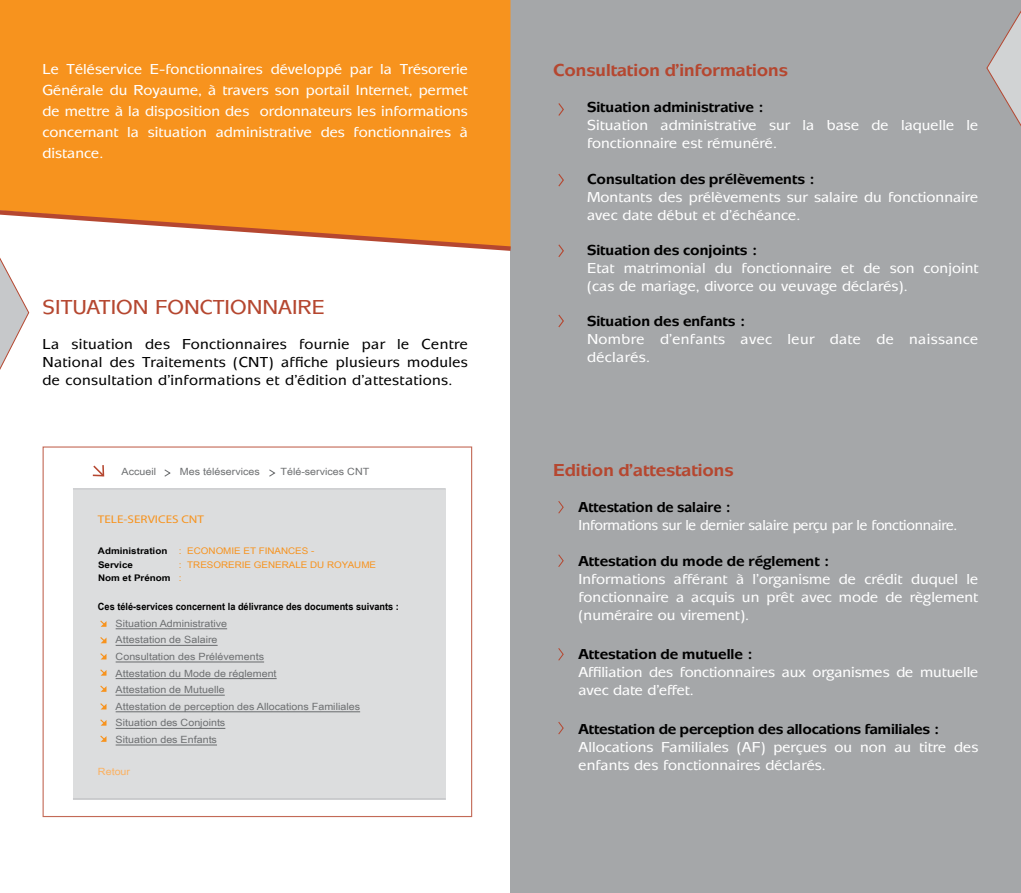
<style>
.page{position:relative;width:1021px;height:893px;background:#fff}
.page>*{position:absolute;margin:0;border:0;box-sizing:border-box;transform-origin:0 0}
.t1{font:500 21px "Mixage";color:#b54730;scale:1.05 1}
.t2{font:700 18px "Mixage";color:#b54730;scale:1.05 1}
.t3{font:500 15px/18px "Mixage";color:#fff;scale:1.05 1}
.t4{font:700 15px "Mixage";color:#000;scale:1.05 1}
.t5{font:500 15px/18px "Mixage";letter-spacing:.02em;color:#000;text-align:justify;scale:1.05 1}
.t6{font:500 15px "Mixage";letter-spacing:-.02em;color:#fff}
.t7{font:500 15px/18px "Mixage";letter-spacing:.02em;color:#fff;scale:1.05 1}
.t8{font:700 15px "Mixage";color:#000}
.t9{font:11.25px "Myriad Pro";color:#f7931e;scale:1.17 1}
.t10{font:9.9px/16.6px "Arial Narrow";color:#6d6f71;scale:1.31 1}
.t11{font:700 9.9px "Arial Narrow";color:#000;scale:1.13 1}
.t12{font:9.9px "Arial Narrow";color:#fbb161;scale:1.31 1}
.t13{font:9.15px/13.6px "Arial Narrow";color:#f7931e;scale:1.31 1}
.t14{font:700 9.15px "Arial Narrow";color:#000;scale:1.31 1}
.s1{font-weight:700;color:#000}
</style>
<div class="page">
<div style="left:510px;top:0;width:510px;height:893px;background:#a5a7a9"></div>
<div style="left:0;top:0;width:510px;height:206px;background:#f7931e"></div>
<svg style="left:986px;top:12px;width:34px;height:113px"></svg>
<svg style="left:0;top:206px;width:511px;height:164px"></svg>
<div style="left:43px;top:446px;width:429px;height:371px;background:#fff;border:1px solid #b54730"></div>
<div style="left:73px;top:489px;width:372px;height:310px;background:#dcddde"></div>
<hr style="left:73px;top:488px;width:372px;height:1px;background:#bcbdc0">
<hr style="left:73px;top:798px;width:372px;height:1px;background:#bcbdc0">
<hr style="left:116px;top:628px;width:111px;height:1px;background:#6d6f71">
<hr style="left:116px;top:645px;width:102px;height:1px;background:#6d6f71">
<hr style="left:116px;top:661px;width:148px;height:1px;background:#6d6f71">
<hr style="left:116px;top:678px;width:161px;height:1px;background:#6d6f71">
<hr style="left:116px;top:695px;width:109px;height:1px;background:#6d6f71">
<hr style="left:116px;top:711px;width:244px;height:1px;background:#6d6f71">
<hr style="left:116px;top:728px;width:109px;height:1px;background:#6d6f71">
<hr style="left:116px;top:744px;width:101px;height:1px;background:#6d6f71">
<svg style="left:164px;top:469px;width:7px;height:8px"></svg>
<svg style="left:92px;top:465px;width:13px;height:12px"></svg>
<svg style="left:269px;top:469px;width:7px;height:8px"></svg>
<svg style="left:100px;top:620px;width:6px;height:7px"></svg>
<svg style="left:100px;top:637px;width:6px;height:6px"></svg>
<svg style="left:100px;top:653px;width:6px;height:6px"></svg>
<svg style="left:100px;top:669px;width:6px;height:7px"></svg>
<svg style="left:100px;top:685px;width:6px;height:7px"></svg>
<svg style="left:100px;top:703px;width:6px;height:6px"></svg>
<svg style="left:100px;top:719px;width:6px;height:7px"></svg>
<svg style="left:100px;top:735px;width:6px;height:7px"></svg>
<svg style="left:558px;top:103px;width:6px;height:13px"></svg>
<svg style="left:558px;top:174px;width:6px;height:13px"></svg>
<svg style="left:558px;top:244px;width:6px;height:13px"></svg>
<svg style="left:558px;top:314px;width:6px;height:14px"></svg>
<svg style="left:558px;top:501px;width:6px;height:13px"></svg>
<svg style="left:558px;top:554px;width:6px;height:13px"></svg>
<svg style="left:558px;top:648px;width:6px;height:13px"></svg>
<svg style="left:558px;top:722px;width:6px;height:12px"></svg>
<p class="t3" style="left:43px;top:59px;width:406px;line-height:21px;text-align:justify">Le Téléservice E-fonctionnaires développé par la Trésorerie Générale du Royaume, à travers son portail Internet, permet de mettre à la disposition des ordonnateurs les informations concernant la situation administrative des fonctionnaires à distance.</p>
<h1 class="t1" style="left:43px;top:295px;width:175px">SITUATION fonctionnai</h1>
<h1 class="t1" style="left:297px;top:295px;width:27px">re</h1>
<p class="t5" style="left:43px;top:335px;width:406px">La situation des Fonctionnaires fournie par le Centre National des Traitements (CNT) affiche plusieurs modules de consultation d’informations et d’édition d’attestations.</p>
<p class="t10" style="left:121px;top:463px;width:28px">Accueil</p>
<p class="t10" style="left:180px;top:463px;width:62px">Mes téléservices</p>
<p class="t10" style="left:280px;top:463px;width:69px">Télé-services CNT</p>
<p class="t9" style="left:98px;top:512px;width:92px">TELE-SERVICES CNT</p>
<p class="t14" style="left:98px;top:544px;width:54px">Administration</p>
<p class="t13" style="left:179px;top:544px;width:74px">: Economie et finance</p>
<p class="t13" style="left:302px;top:544px;width:11px">s -</p>
<p class="t14" style="left:98px;top:558px;width:28px">Service</p>
<p class="t13" style="left:98px;top:557px;width:214px;text-indent:81px">: TRESORERIE GENERALE DU ROYAUME<br><span class="s1">Nom et Prénom</span> :</p>
<p class="t11" style="left:98px;top:599px;width:268px">Ces télé-services concernent la délivrance des documents suivants :</p>
<p class="t10" style="left:116px;top:614px;width:188px">Situation Administrative<br>Attestation de Salaire<br>Consultation des Prélévements<br>Attestation du Mode de réglement<br>Attestation de Mutuelle<br>Attestation de perception des Allocations Familiales<br>Situation des Conjoints<br>Situation des Enfants</p>
<p class="t12" style="left:98px;top:764px;width:26px">Retour</p>
<p class="t2" style="left:553px;top:59px;width:225px">Consultation d’informations</p>
<p class="t4" style="left:587px;top:98px;width:169px">Situation administrative :</p>
<p class="t3" style="left:587px;top:116px;width:374px">Situation administrative sur la base de laquelle le fonctionnaire est rémunéré.</p>
<p class="t4" style="left:587px;top:170px;width:218px">Consultation des prélèvements :</p>
<p class="t3" style="left:587px;top:188px;width:374px">Montants des prélèvements sur salaire du fonctionnaire avec date début et d’échéance.</p>
<p class="t4" style="left:587px;top:241px;width:163px">Situation des conjoints :</p>
<p class="t3" style="left:587px;top:259px;width:374px">Etat matrimonial du fonctionnaire et de son conjoint (cas de mariage, divorce ou veuvage déclarés).</p>
<p class="t4" style="left:587px;top:312px;width:152px">Situation des enfants :</p>
<p class="t7" style="left:587px;top:330px;width:374px">Nombre d’enfants avec leur date de naissance déclarés.</p>
<p class="t2" style="left:553px;top:459px;width:173px">Edition d’attestations</p>
<p class="t8" style="left:578px;top:498px;width:154px">Attestation de salaire :</p>
<p class="t6" style="left:578px;top:516px;width:380px">Informations sur le dernier salaire perçu par le fonctionnaire.</p>
<p class="t4" style="left:578px;top:552px;width:240px">Attestation du mode de réglement :</p>
<p class="t3" style="left:578px;top:570px;width:382px;text-align:justify">Informations afférant à l’organisme de crédit duquel le fonctionnaire a acquis un prêt avec mode de règlement (numéraire ou virement).</p>
<p class="t4" style="left:578px;top:645px;width:167px">Attestation de mutuelle :</p>
<p class="t3" style="left:578px;top:663px;width:382px">Affiliation des fonctionnaires aux organismes de mutuelle avec date d’effet.</p>
<p class="t4" style="left:578px;top:720px;width:345px">Attestation de perception des allocations familiales :</p>
<p class="t3" style="left:578px;top:738px;width:382px">Allocations Familiales (AF) perçues ou non au titre des enfants des fonctionnaires déclarés.</p>
</div>
